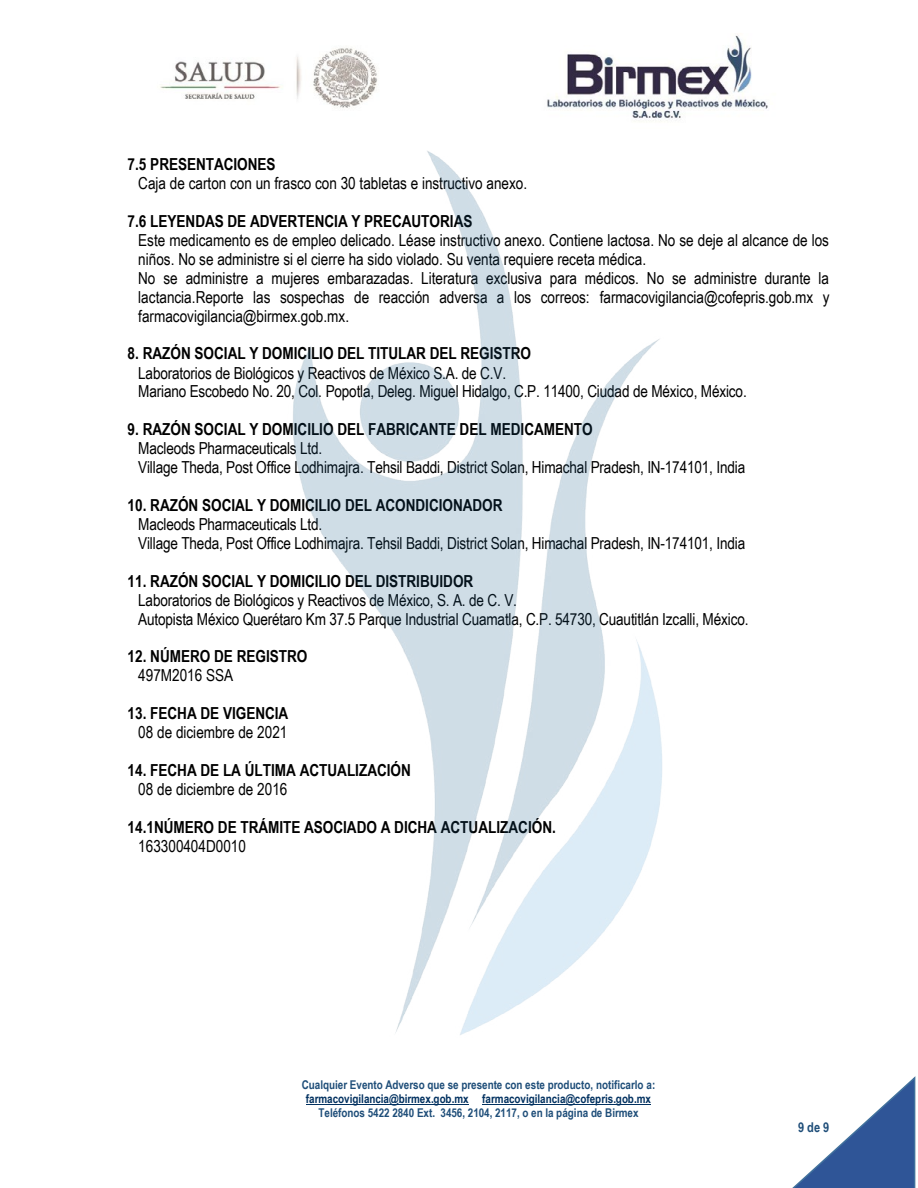
<style>
.page{position:relative;width:918px;height:1188px;background:#fff}
.page>*{position:absolute;margin:0;border:0;box-sizing:border-box;transform-origin:0 0}
.t1{font:16.5px/18.9px "Arial Narrow";letter-spacing:-.01em;color:#000}
.t2{font:700 16.5px "Arial Narrow";letter-spacing:-.005em;color:#000}
.t3{font:700 13.5px "Arial Narrow";color:#1f4e79}
.t4{font:700 12px "Arial Narrow";letter-spacing:-.005em;color:#1f4e79}
.t5{font:700 12px "Arial Narrow";letter-spacing:-.005em;color:#023160}
</style>
<div class="page">
<hr style="left:306px;top:1104px;width:163px;height:1px;background:#023160">
<hr style="left:482px;top:1104px;width:169px;height:1px;background:#023160">
<img style="left:160px;top:35px;width:608px;height:86px">
<svg style="left:792px;top:1076px;width:124px;height:112px"></svg>
<img style="left:293px;top:151px;width:369px;height:884px">
<p class="t2" style="left:128px;top:152px;width:149px">7.5 PRESENTACIONES</p>
<p class="t1" style="left:138px;top:173px;width:390px">Caja de carton con un frasco con 30 tabletas e instructivo anexo.</p>
<p class="t2" style="left:128px;top:209px;width:346px">7.6 LEYENDAS DE ADVERTENCIA Y PRECAUTORIAS</p>
<p class="t1" style="left:138px;top:230px;width:693px">Este medicamento es de empleo delicado. Léase instructivo anexo. Contiene lactosa. No se deje al alcance de los niños. No se administre si el cierre ha sido violado. Su venta requiere receta médica.<br>No se administre a mujeres embarazadas. Literatura exclusiva para médicos. No se administre durante la lactancia.Reporte las sospechas de reacción adversa a los correos: farmacovigilancia@cofepris.gob.mx y farmacovigilancia@birmex.gob.mx.</p>
<p class="t2" style="left:128px;top:341px;width:405px">8. RAZÓN SOCIAL Y DOMICILIO DEL TITULAR DEL REGISTRO</p>
<p class="t1" style="left:138px;top:363px;width:610px">Laboratorios de Biológicos y Reactivos de México S.A. de C.V.<br>Mariano Escobedo No. 20, Col. Popotla, Deleg. Miguel Hidalgo, C.P. 11400, Ciudad de México, México.</p>
<p class="t2" style="left:128px;top:417px;width:467px">9. RAZÓN SOCIAL Y DOMICILIO DEL FABRICANTE DEL MEDICAMENTO</p>
<p class="t1" style="left:138px;top:438px;width:609px">Macleods Pharmaceuticals Ltd.<br>Village Theda, Post Office Lodhimajra. Tehsil Baddi, District Solan, Himachal Pradesh, IN-174101, India</p>
<p class="t2" style="left:128px;top:493px;width:377px">10. RAZÓN SOCIAL Y DOMICILIO DEL ACONDICIONADOR</p>
<p class="t1" style="left:138px;top:514px;width:609px">Macleods Pharmaceuticals Ltd.<br>Village Theda, Post Office Lodhimajra. Tehsil Baddi, District Solan, Himachal Pradesh, IN-174101, India</p>
<p class="t2" style="left:128px;top:568px;width:347px">11. RAZÓN SOCIAL Y DOMICILIO DEL DISTRIBUIDOR</p>
<p class="t1" style="left:138px;top:590px;width:612px">Laboratorios de Biológicos y Reactivos de México, S. A. de C. V.<br>Autopista México Querétaro Km 37.5 Parque Industrial Cuamatla, C.P. 54730, Cuautitlán Izcalli, México.</p>
<p class="t2" style="left:128px;top:644px;width:181px">12. NÚMERO DE REGISTRO</p>
<p class="t1" style="left:138px;top:666px;width:96px">497M2016 SSA</p>
<p class="t2" style="left:128px;top:701px;width:162px">13. FECHA DE VIGENCIA</p>
<p class="t1" style="left:138px;top:722px;width:151px">08 de diciembre de 2021</p>
<p class="t2" style="left:128px;top:758px;width:285px">14. FECHA DE LA ÚLTIMA ACTUALIZACIÓN</p>
<p class="t1" style="left:138px;top:779px;width:151px">08 de diciembre de 2016</p>
<p class="t2" style="left:128px;top:815px;width:430px">14.1NÚMERO DE TRÁMITE ASOCIADO A DICHA ACTUALIZACIÓN.</p>
<p class="t1" style="left:138px;top:836px;width:109px">163300404D0010</p>
<p class="t4" style="left:302px;top:1076px;width:355px">Cualquier Evento Adverso que se presente con este producto, notificarlo a:</p>
<p class="t5" style="left:306px;top:1090px;width:347px">farmacovigilancia@birmex.gob.mx farmacovigilancia@cofepris.gob.mx</p>
<p class="t4" style="left:318px;top:1103px;width:322px">Teléfonos 5422 2840 Ext. 3456, 2104, 2117, o en la página de Birmex</p>
<p class="t3" style="left:798px;top:1117px;width:33px">9de 9</p>
</div>
